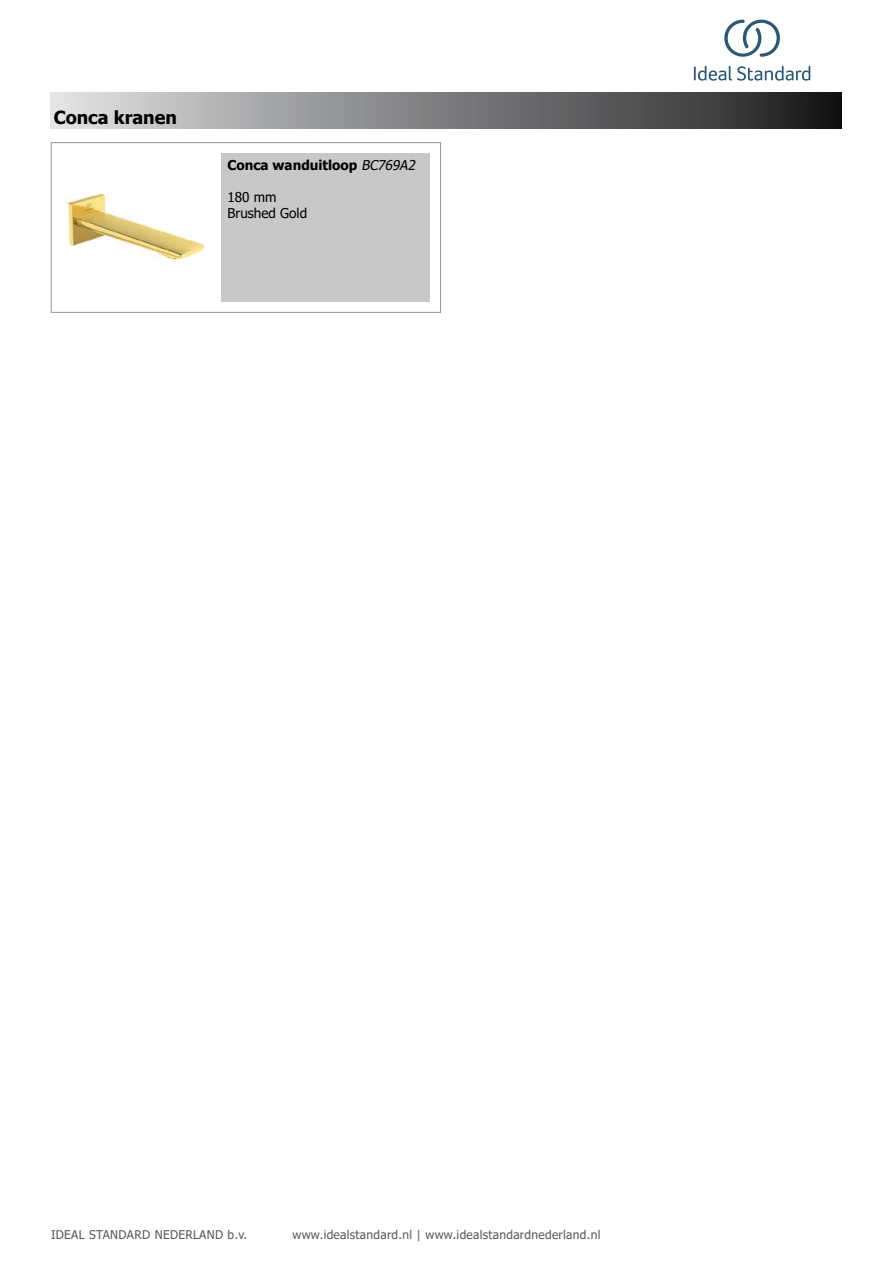
<style>
.page{position:relative;width:893px;height:1263px;background:#fff}
.page>*{position:absolute;margin:0;border:0;box-sizing:border-box;transform-origin:0 0}
.t1{font:700 18px "Tahoma";color:#000}
.t2{font:700 13.5px "Tahoma";color:#000}
.t3{font:13.5px/16.2px "Tahoma";color:#000}
.t4{font:12px "Tahoma";letter-spacing:.025em;color:#58595b}
.s1{font-weight:400;font-style:italic}
</style>
<div class="page">
<div style="left:51px;top:92px;width:791px;height:37px;background:linear-gradient(to right,#dee1e3,#1a1a1b)"></div>
<div style="left:51px;top:142px;width:390px;height:171px;border:1px solid #939598"></div>
<img style="left:65px;top:193px;width:140px;height:68px">
<div style="left:221px;top:153px;width:209px;height:149px;background:#c7c8ca"></div>
<svg style="left:694px;top:66px;width:116px;height:15px"></svg>
<svg style="left:724px;top:20px;width:56px;height:37px"></svg>
<h1 class="t1" style="left:54px;top:105px;width:125px">Conca kranen</h1>
<p class="t2" style="left:227px;top:155px;width:193px">Conca wanduitloop <span class="s1">BC769A2</span></p>
<p class="t3" style="left:227px;top:190px;width:81px">180 mm<br>Brushed Gold</p>
<p class="t4" style="left:51px;top:1227px;width:198px">IDEAL STANDARD NEDERLAND b.v.</p>
<p class="t4" style="left:292px;top:1227px;width:309px">www.idealstandard.nl | www.idealstandardnederland.nl</p>
</div>
